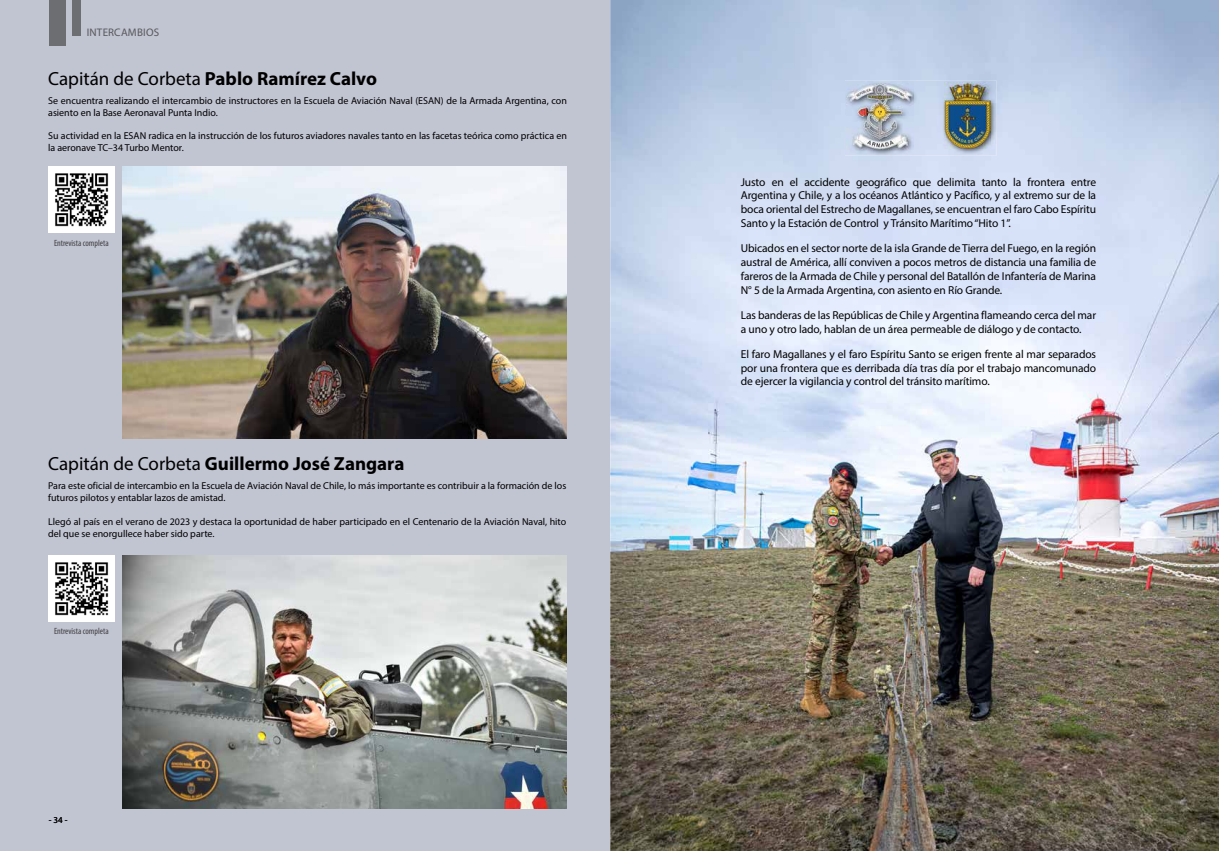
<style>
.page{position:relative;width:1219px;height:851px;background:#fff}
.page>*{position:absolute;margin:0;border:0;box-sizing:border-box;transform-origin:0 0}
.t1{font:700 19px "Myriad Pro";color:#000}
.t2{font:11.5px/13.8px "Myriad Pro";letter-spacing:-.01em;color:#000;text-align:justify}
.t3{font:11px "Myriad Pro";letter-spacing:.02em;color:#58595b}
.t4{font:10px/12px "Myriad Pro";color:#000}
.t5{font:condensed 9px "Myriad Pro";color:#414042}
.t6{font:9px "Myriad Pro";color:#000}
.s1{font-weight:400}
.s2{font-size:9.5px}
</style>
<div class="page">
<div style="left:0;top:0;width:609px;height:850px;background:#c1c4d1"></div>
<div style="left:49px;top:0;width:17px;height:46px;background:#6d6e71"></div>
<div style="left:72px;top:0;width:8px;height:36px;background:#6d6e71"></div>
<img style="left:49px;top:166px;width:66px;height:66px">
<img style="left:49px;top:555px;width:66px;height:66px">
<img style="left:610px;top:0;width:609px;height:850px">
<img style="left:845px;top:81px;width:152px;height:75px">
<img style="left:944px;top:82px;width:46px;height:66px">
<img style="left:847px;top:84px;width:66px;height:66px">
<img style="left:123px;top:166px;width:443px;height:272px">
<img style="left:123px;top:555px;width:444px;height:253px">
<p class="t3" style="left:87px;top:25px;width:74px">INTERCAMBIOS</p>
<h1 class="t1" style="left:48px;top:66px;width:330px"><span class="s1">Capitán de Corbeta</span> Pablo Ramírez Calvo</h1>
<p class="t4" style="left:48px;top:94px;width:520px">Se encuentra realizando el intercambio de instructores en la Escuela de Aviación Naval (ESAN) de la Armada Argentina, con asiento en la Base Aeronaval Punta Indio.</p>
<p class="t4" style="left:48px;top:130px;width:520px">Su actividad en la ESAN radica en la instrucción de los futuros aviadores navales tanto en las facetas teórica como práctica en la aeronave TC<span class="s2">–</span>34 Turbo Mentor.</p>
<p class="t5" style="left:54px;top:237px;width:56px">Entrevista completa</p>
<h1 class="t1" style="left:48px;top:451px;width:358px"><span class="s1">Capitán de Corbeta</span> Guillermo José Zangara</h1>
<p class="t4" style="left:48px;top:479px;width:520px">Para este oficial de intercambio en la Escuela de Aviación Naval de Chile, lo más importante es contribuir a la formación de los futuros pilotos y entablar lazos de amistad.</p>
<p class="t4" style="left:48px;top:515px;width:520px">Llegó al país en el verano de 2023 y destaca la oportunidad de haber participado en el Centenario de la Aviación Naval, hito del que se enorgullece haber sido parte.</p>
<p class="t5" style="left:54px;top:625px;width:56px">Entrevista completa</p>
<p class="t6" style="left:49px;top:814px;width:20px">- 34 -</p>
<p class="t2" style="left:741px;top:175px;width:357px">Justo en el accidente geográfico que delimita tanto la frontera entre Argentina y Chile, y a los océanos Atlántico y Pacífico, y al extremo sur de la boca oriental del Estrecho de Magallanes, se encuentran el faro Cabo Espíritu Santo y la Estación de Control y Tránsito Marítimo “Hito 1”.</p>
<p class="t2" style="left:741px;top:241px;width:357px">Ubicados en el sector norte de la isla Grande de Tierra del Fuego, en la región austral de América, allí conviven a pocos metros de distancia una familia de fareros de la Armada de Chile y personal del Batallón de Infantería de Marina N° 5 de la Armada Argentina, con asiento en Río Grande.</p>
<p class="t2" style="left:741px;top:308px;width:357px">Las banderas de las Repúblicas de Chile y Argentina flameando cerca del mar a uno y otro lado, hablan de un área permeable de diálogo y de contacto.</p>
<p class="t2" style="left:741px;top:347px;width:357px">El faro Magallanes y el faro Espíritu Santo se erigen frente al mar separados por una frontera que es derribada día tras día por el trabajo mancomunado de ejercer la vigilancia y control del tránsito marítimo.</p>
</div>
